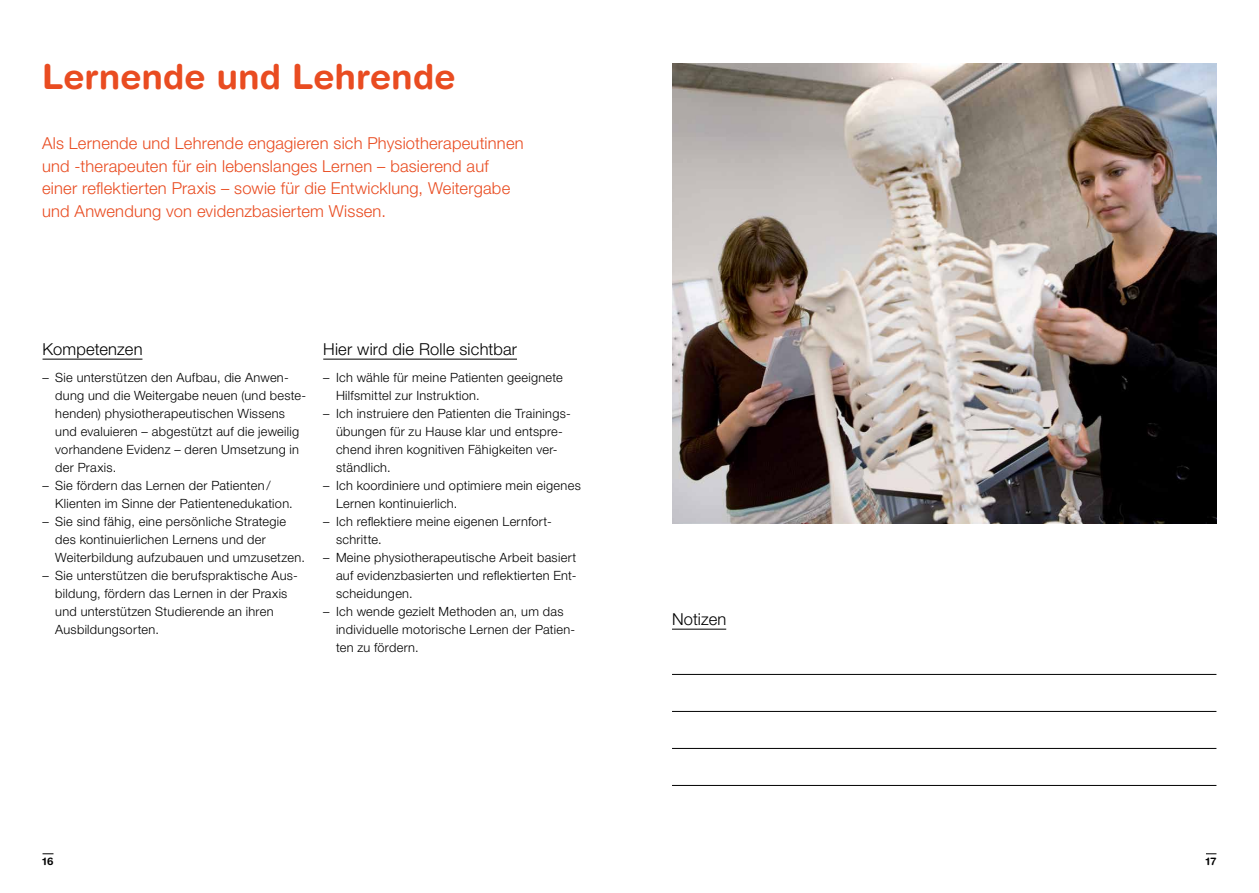
<style>
.page{position:relative;width:1259px;height:893px;background:#fff}
.page>*{position:absolute;margin:0;border:0;box-sizing:border-box;transform-origin:0 0}
.t1{font:700 34.5px "Helvetica Rounded LT Std";letter-spacing:.01em;color:#e94c21}
.t2{font:300 16.5px/22.5px "Helvetica Neue LT Std";letter-spacing:.015em;color:#e94c21}
.t3{font:300 16.5px "Helvetica Neue LT Std";letter-spacing:.01em;color:#000}
.t4{font:300 12.75px/18px "Helvetica Neue LT Std";letter-spacing:.025em;color:#000}
.t5{font:700 10.5px "Helvetica Rounded LT Std";color:#000}
</style>
<div class="page">
<hr style="left:672px;top:629px;width:54px;height:1px;background:#000">
<hr style="left:672px;top:674px;width:544px;height:1px;background:#000">
<hr style="left:672px;top:711px;width:544px;height:1px;background:#000">
<hr style="left:672px;top:748px;width:544px;height:1px;background:#000">
<hr style="left:672px;top:785px;width:544px;height:1px;background:#000">
<hr style="left:43px;top:359px;width:99px;height:1px;background:#000">
<hr style="left:323px;top:359px;width:194px;height:1px;background:#000">
<img style="left:672px;top:64px;width:544px;height:459px">
<h1 class="t1" style="left:42px;top:56px;width:415px">Lernende und Lehrende</h1>
<p class="t2" style="left:42px;top:132px;width:483px">Als Lernende und Lehrende engagieren sich Physiotherapeutinnen und -therapeuten für ein lebenslanges Lernen – basierend auf einer reflektierten Praxis – sowie für die Entwicklung, Weitergabe und Anwendung von evidenzbasiertem Wissen.</p>
<p class="t3" style="left:43px;top:339px;width:102px">Kompetenzen</p>
<p class="t4" style="left:55px;top:368px;width:252px;text-indent:-13px">– Sie unterstützen den Aufbau, die Anwen&shy;dung und die Weitergabe neuen (und beste&shy;henden) physiotherapeutischen Wissens und evaluieren – abgestützt auf die jeweilig vorhandene Evidenz – deren Umsetzung in der Praxis.</p>
<p class="t4" style="left:55px;top:476px;width:239px;text-indent:-13px">– Sie fördern das Lernen der Patienten /<br>Klienten im Sinne der Patientenedukation.</p>
<p class="t4" style="left:55px;top:512px;width:251px;text-indent:-13px">– Sie sind fähig, eine persönliche Strategie des kontinuierlichen Lernens und der<br>Weiterbildung aufzubauen und umzusetzen.</p>
<p class="t4" style="left:55px;top:566px;width:244px;text-indent:-13px">– Sie unterstützen die berufspraktische Aus&shy;bildung, fördern das Lernen in der Praxis und unterstützen Studierende an ihren Ausbildungsorten.</p>
<p class="t3" style="left:323px;top:339px;width:195px">Hier wird die Rolle sichtbar</p>
<p class="t4" style="left:336px;top:368px;width:228px;text-indent:-13px">– Ich wähle für meine Patienten geeignete<br>Hilfsmittel zur Instruktion.</p>
<p class="t4" style="left:336px;top:404px;width:236px;text-indent:-13px">– Ich instruiere den Patienten die Trainings&shy;übungen für zu Hause klar und entspre&shy;chend ihren kognitiven Fähigkeiten ver&shy;ständlich.</p>
<p class="t4" style="left:336px;top:476px;width:246px;text-indent:-13px">– Ich koordiniere und optimiere mein eigenes<br>Lernen kontinuierlich.</p>
<p class="t4" style="left:336px;top:512px;width:217px;text-indent:-13px">– Ich reflektiere meine eigenen Lernfort&shy;schritte.</p>
<p class="t4" style="left:336px;top:548px;width:242px;text-align:justify;text-indent:-13px">– Meine physiotherapeutische Arbeit basiert auf evidenzbasierten und reflektierten Ent&shy;scheidungen.</p>
<p class="t4" style="left:336px;top:602px;width:241px;text-indent:-13px">– Ich wende gezielt Methoden an, um das individuelle motorische Lernen der Patien&shy;ten zu fördern.</p>
<p class="t3" style="left:672px;top:609px;width:56px">Notizen</p>
<p class="t5" style="left:43px;top:855px;width:13px">16</p>
<p class="t5" style="left:1205px;top:855px;width:12px">17</p>
</div>
